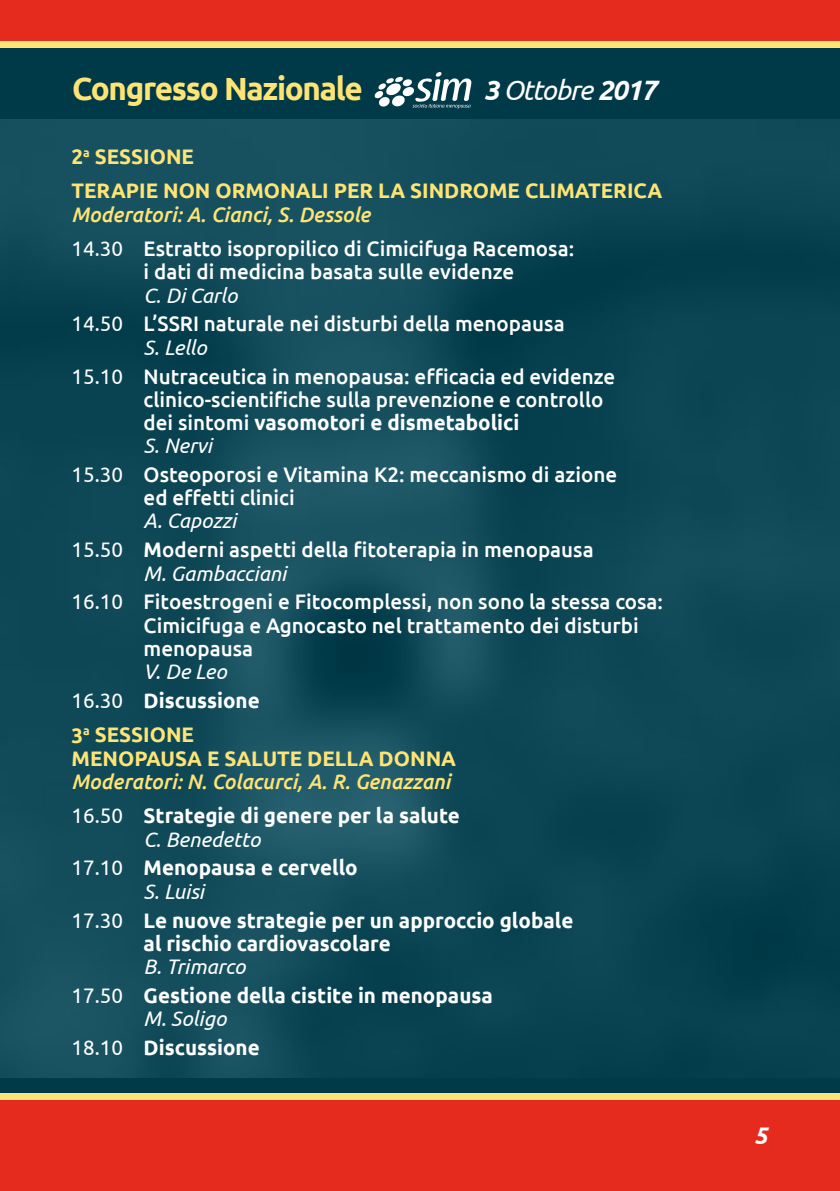
<style>
.page{position:relative;width:840px;height:1191px;background:#fff}
.page>*{position:absolute;margin:0;border:0;box-sizing:border-box;transform-origin:0 0}
.t1{font:700 32px "Ubuntu";letter-spacing:-.04em;color:#fee475}
.t2{font:italic 28px "Ubuntu";letter-spacing:-.04em;color:#fff}
.t3{font:italic 700 24px "Ubuntu";color:#fff}
.t4{font:500 21px/28.8px "Ubuntu";color:#fff}
.t5{font:700 21px/28.8px "Ubuntu";color:#fff}
.t6{font:700 21px/34.6px "Ubuntu";color:#fee475}
.t7{font:italic 500 21px/34.6px "Ubuntu";color:#fee475}
.s1{font-weight:700}
.s2{font-style:italic;color:#fee475}
.s3{font-weight:400}
.s4{font-weight:400;font-style:italic}
.s5{font-weight:400;font-style:normal;color:#fff}
.s6{font-weight:700;font-style:normal;color:#fff}
</style>
<div class="page">
<div style="left:0;top:0;width:839px;height:1191px;background:#003a49"></div>
<div style="left:0;top:1100px;width:839px;height:91px;background:#e52a1e"></div>
<div style="left:0;top:1093px;width:839px;height:7px;background:#fee475"></div>
<img style="left:0;top:119px;width:839px;height:958px">
<div style="left:0;top:0;width:839px;height:41px;background:#e52a1e"></div>
<div style="left:0;top:41px;width:839px;height:7px;background:#fee475"></div>
<svg style="left:374px;top:72px;width:97px;height:37px"></svg>
<h1 class="t1" style="left:72px;top:70px;width:292px">Congresso Nazionale</h1>
<h2 class="t2" style="left:483px;top:73px;width:175px"><span class="s1">3</span> Ottobre <span class="s1">2017</span></h2>
<p class="t6" style="left:71px;top:139px;width:592px">2<sup>a</sup> SESSIONE<br>TERAPIE NON ORMONALI PER LA SINDROME CLIMATERICA</p>
<p class="t4" style="left:71px;top:196px;width:504px;line-height:34.6px"><span class="s2">Moderatori: A. Cianci, S. Dessole<br></span><span class="s3">14.30</span> Estratto isopropilico di Cimicifuga Racemosa:</p>
<p class="t4" style="left:143px;top:257px;width:372px">i dati di medicina basata sulle evidenze</p>
<p class="t4" style="left:71px;top:280px;width:494px;text-indent:72px"><span class="s4">C. Di Carlo<br></span><span class="s3">14.50</span> L’SSRI naturale nei disturbi della menopausa</p>
<p class="t4" style="left:71px;top:332px;width:545px;text-indent:72px"><span class="s4">S. Lello<br></span><span class="s3">15.10</span> Nutraceutica in menopausa: efficacia ed evidenze</p>
<p class="t4" style="left:143px;top:387px;width:461px;line-height:23.2px">clinico-scientifiche sulla prevenzione e controllo dei sintomi <span class="s1">vasomotori e dismetabolici<br></span><span class="s4">S. Nervi</span></p>
<p class="t4" style="left:143px;top:462px;width:475px;line-height:23.2px;text-indent:-72px"><span class="s3">15.30</span> Osteoporosi e Vitamina K2: meccanismo di azione ed effetti clinici</p>
<p class="t4" style="left:71px;top:506px;width:523px;text-indent:72px"><span class="s4">A. Capozzi<br></span><span class="s3">15.50</span> <span class="s1">M</span>oderni aspetti della fitoterapia in menopausa</p>
<p class="t4" style="left:71px;top:558px;width:592px;text-indent:72px"><span class="s4">M. Gambacciani<br></span><span class="s3">16.10</span> Fitoestrogeni e Fitocomplessi, non sono la stessa cosa:</p>
<p class="t4" style="left:143px;top:613px;width:496px;line-height:23.2px">Cimicifuga e Agnocasto nel trattamento dei disturbi menopausa</p>
<p class="t5" style="left:71px;top:657px;width:190px;text-indent:72px"><span class="s4">V. De Leo<br></span><span class="s3">16.30</span> Discussione</p>
<p class="t6" style="left:71px;top:723px;width:386px;line-height:23.2px">3<sup>a</sup> SESSIONE<br>MENOPAUSA E SALUTE DELLA DONNA</p>
<p class="t7" style="left:71px;top:763px;width:389px">Moderatori: N. Colacurci, A. R. Genazzani<br><span class="s5">16.50</span> <span class="s6">Strategie di genere per la salute</span></p>
<p class="t5" style="left:71px;top:824px;width:287px;text-indent:72px"><span class="s4">C. Benedetto<br></span><span class="s3">17.10</span> Menopausa e cervello</p>
<p class="t5" style="left:71px;top:876px;width:503px;text-indent:72px"><span class="s4">S. Luisi<br></span><span class="s3">17.30</span> Le nuove strategie per un approccio globale</p>
<p class="t5" style="left:143px;top:928px;width:248px">al rischio cardiovascolare</p>
<p class="t5" style="left:71px;top:951px;width:422px;text-indent:72px"><span class="s4">B. Trimarco<br></span><span class="s3">17.50</span> Gestione della cistite in menopausa</p>
<p class="t5" style="left:71px;top:1004px;width:190px;text-indent:72px"><span class="s4">M. Soligo<br></span><span class="s3">18.10</span> Discussione</p>
<p class="t3" style="left:753px;top:1121px;width:15px">5</p>
</div>
